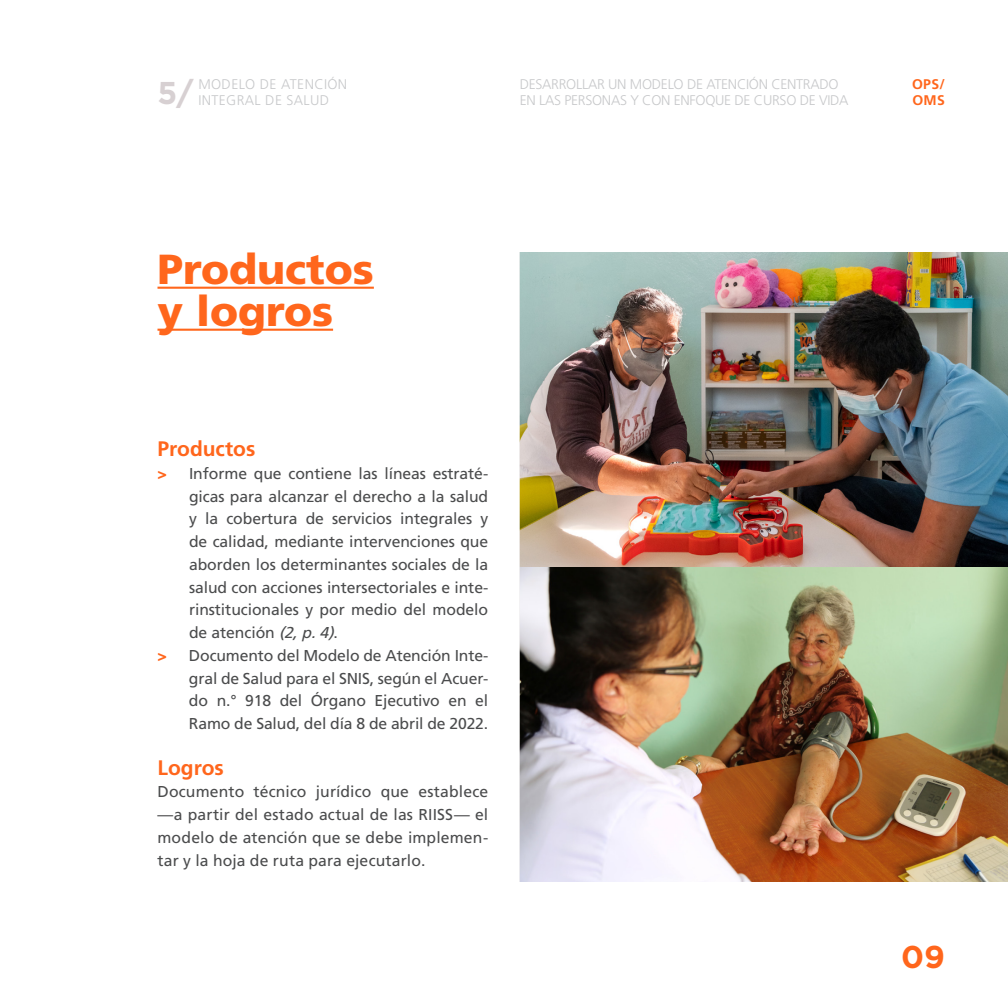
<style>
.page{position:relative;width:1008px;height:1008px;background:#fff}
.page>*{position:absolute;margin:0;border:0;box-sizing:border-box;transform-origin:0 0}
.t1{font:900 42px/42px "Frutiger LT Std";color:#ff661c}
.t2{font:700 31.5px "Gotham";color:#ff661c}
.t3{font:700 31.5px "Gotham";color:#d7d0d2}
.t4{font:700 21px "Frutiger LT Std";color:#ff661c}
.t5{font:15.75px/22.8px "Frutiger LT Std";letter-spacing:-.005em;color:#4b4c4d;text-align:justify}
.t6{font:300 14px/15.8px "Frutiger LT Std";letter-spacing:-.02em;color:#c7c8ca}
.t7{font:300 14px "Frutiger LT Std";letter-spacing:.025em;color:#c7c8ca}
.t8{font:700 14px/15.8px "Frutiger LT Std";letter-spacing:.025em;color:#ff661c}
.s1{font-weight:900;color:#ff661c}
.s2{font-style:italic}
</style>
<div class="page">
<hr style="left:158px;top:287px;width:216px;height:2px;background:#ff661c">
<hr style="left:158px;top:329px;width:175px;height:2px;background:#ff661c">
<img style="left:520px;top:252px;width:488px;height:315px">
<img style="left:520px;top:567px;width:488px;height:315px">
<p class="t7" style="left:198px;top:76px;width:150px">MODELO DE ATENCIÓN</p>
<h2 class="t3" style="left:158px;top:72px;width:37px">5/</h2>
<p class="t7" style="left:198px;top:92px;width:132px">INTEGRAL DE SALUD</p>
<p class="t6" style="left:520px;top:77px;width:330px">DESARROLLAR UN MODELO DE ATENCIÓN CENTRADO<br>EN LAS PERSONAS Y CON ENFOQUE DE CURSO DE VIDA</p>
<p class="t8" style="left:912px;top:77px;width:34px">ops/ oms</p>
<h1 class="t1" style="left:158px;top:248px;width:218px">Productos y logros</h1>
<h3 class="t4" style="left:158px;top:437px;width:99px">Productos</h3>
<p class="t5" style="left:158px;top:462px;width:332px"><span class="s1">&gt;</span> Informe que contiene las líneas estraté-</p>
<p class="t5" style="left:189px;top:485px;width:301px">gicas para alcanzar el derecho a la salud</p>
<p class="t5" style="left:189px;top:508px;width:301px">y la cobertura de servicios integrales y</p>
<p class="t5" style="left:189px;top:530px;width:301px">de calidad, mediante intervenciones que</p>
<p class="t5" style="left:189px;top:553px;width:301px">aborden los determinantes sociales de la</p>
<p class="t5" style="left:189px;top:576px;width:301px">salud con acciones intersectoriales e inte-</p>
<p class="t5" style="left:189px;top:599px;width:301px">rinstitucionales y por medio del modelo</p>
<p class="t5" style="left:189px;top:621px;width:150px">de atención <span class="s2">(2,p.4)</span>.</p>
<p class="t5" style="left:157px;top:644px;width:332px"><span class="s1">&gt;</span> Documento del Modelo de Atención Inte-</p>
<p class="t5" style="left:189px;top:667px;width:301px">gral de Salud para el SNIS, según el Acuer-</p>
<p class="t5" style="left:189px;top:690px;width:301px">do n.° 918 del Órgano Ejecutivo en el</p>
<p class="t5" style="left:189px;top:712px;width:301px">Ramo de Salud, del día 8 de abril de 2022.</p>
<h3 class="t4" style="left:158px;top:755px;width:68px">Logros</h3>
<p class="t5" style="left:158px;top:781px;width:332px">Documento técnico jurídico que establece —a partir del estado actual de las RIISS— el modelo de atención que se debe implemen&shy;tar y la hoja de ruta para ejecutarlo.</p>
<h2 class="t2" style="left:901px;top:936px;width:45px">09</h2>
</div>
